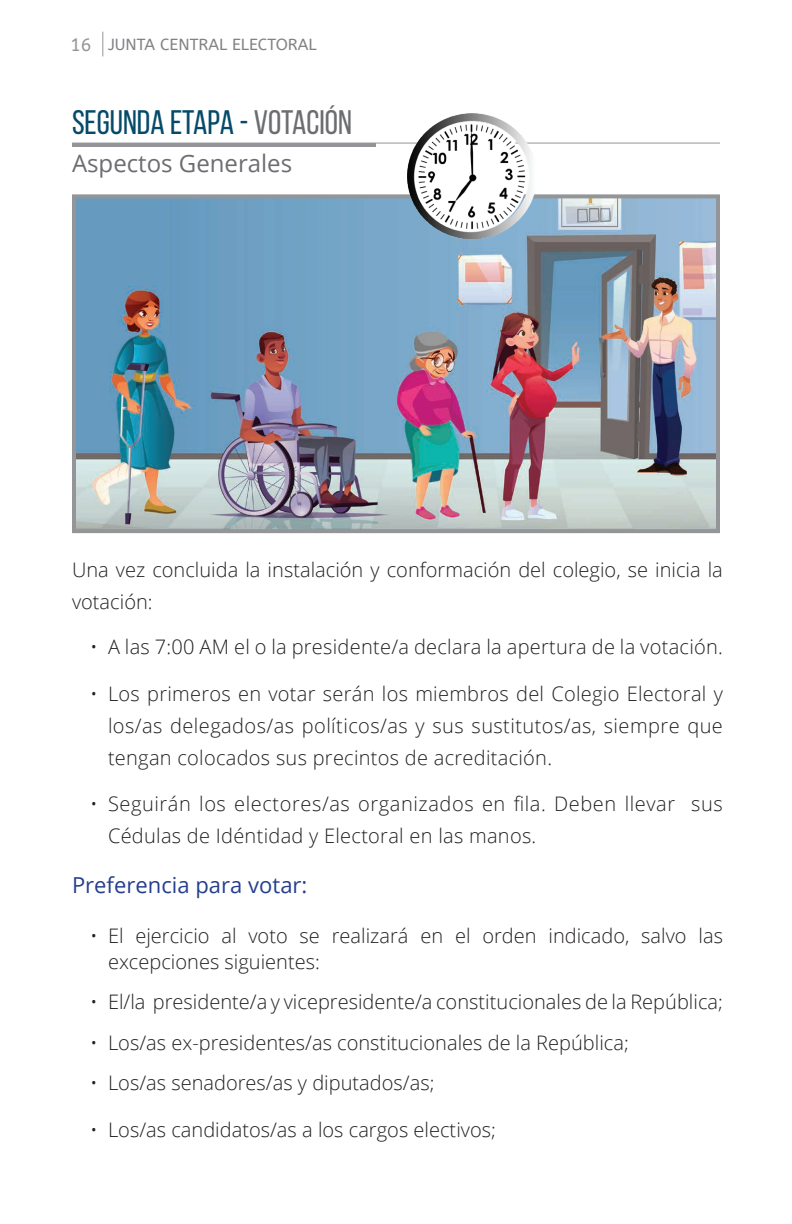
<style>
.page{position:relative;width:792px;height:1224px;background:#fff}
.page>*{position:absolute;margin:0;border:0;box-sizing:border-box;transform-origin:0 0}
.t1{font:34px "Bebas Neue";color:#054a69}
.t2{font:24px "Open Sans";color:#6c6d70}
.t3{font:22px "Open Sans";color:#253f8e}
.t4{font:300 20px/32px "Open Sans";color:#231f20}
.t5{font:300 20px/32px "Open Sans";letter-spacing:.03em;color:#231f20}
.t6{font:16px "A Bee Zee";color:#808285}
.s1{font-size:18px;color:#939598}
.s2{color:#6c6d70}
</style>
<div class="page">
<svg style="left:102px;top:32px;width:1px;height:24px"></svg>
<img style="left:77px;top:199px;width:638px;height:329px">
<div style="left:72px;top:194px;width:648px;height:339px;border:4px solid #939598"></div>
<hr style="left:73px;top:143px;width:303px;height:3px;background:#939598">
<hr style="left:72px;top:143px;width:648px;height:1px;background:#939598">
<img style="left:407px;top:113px;width:130px;height:126px">
<p class="t6" style="left:70px;top:35px;width:248px"><span class="s1">16</span> JUNTA CENTRAL ELECTORAL</p>
<h1 class="t1" style="left:72px;top:103px;width:282px">SEGUNDA ETAPA - <span class="s2">VOTACIÓN</span></h1>
<p class="t2" style="left:72px;top:147px;width:222px">Aspectos Generales</p>
<p class="t4" style="left:72px;top:553px;width:652px">Una vez concluida la instalación y conformación del colegio, se inicia la votación:</p>
<p class="t4" style="left:90px;top:630px;width:634px">• A las 7:00 AM el o la presidente/a declara la apertura de la votación.</p>
<p class="t4" style="left:108px;top:677px;width:616px;text-align:justify;text-indent:-18px">• Los primeros en votar serán los miembros del Colegio Electoral y los/as delegados/as políticos/as y sus sustitutos/as, siempre que tengan colocados sus precintos de acreditación.</p>
<p class="t5" style="left:108px;top:787px;width:616px;text-indent:-18px">• Seguirán los electores/as organizados en fila. Deben llevar sus<br>Cédulas de Idéntidad y Electoral en las manos.</p>
<p class="t3" style="left:72px;top:870px;width:237px">Preferencia para votar:</p>
<p class="t4" style="left:108px;top:922px;width:617px;line-height:26px;text-indent:-18px">• El ejercicio al voto se realizará en el orden indicado, salvo las excepciones siguientes:</p>
<p class="t4" style="left:90px;top:986px;width:634px">• El/la presidente/a y vicepresidente/a constitucionales de la República;</p>
<p class="t4" style="left:90px;top:1026px;width:540px">• Los/as ex-presidentes/as constitucionales de la República;</p>
<p class="t4" style="left:90px;top:1066px;width:346px">• Los/as senadores/as y diputados/as;</p>
<p class="t4" style="left:90px;top:1113px;width:407px">• Los/as candidatos/as a los cargos electivos;</p>
</div>
